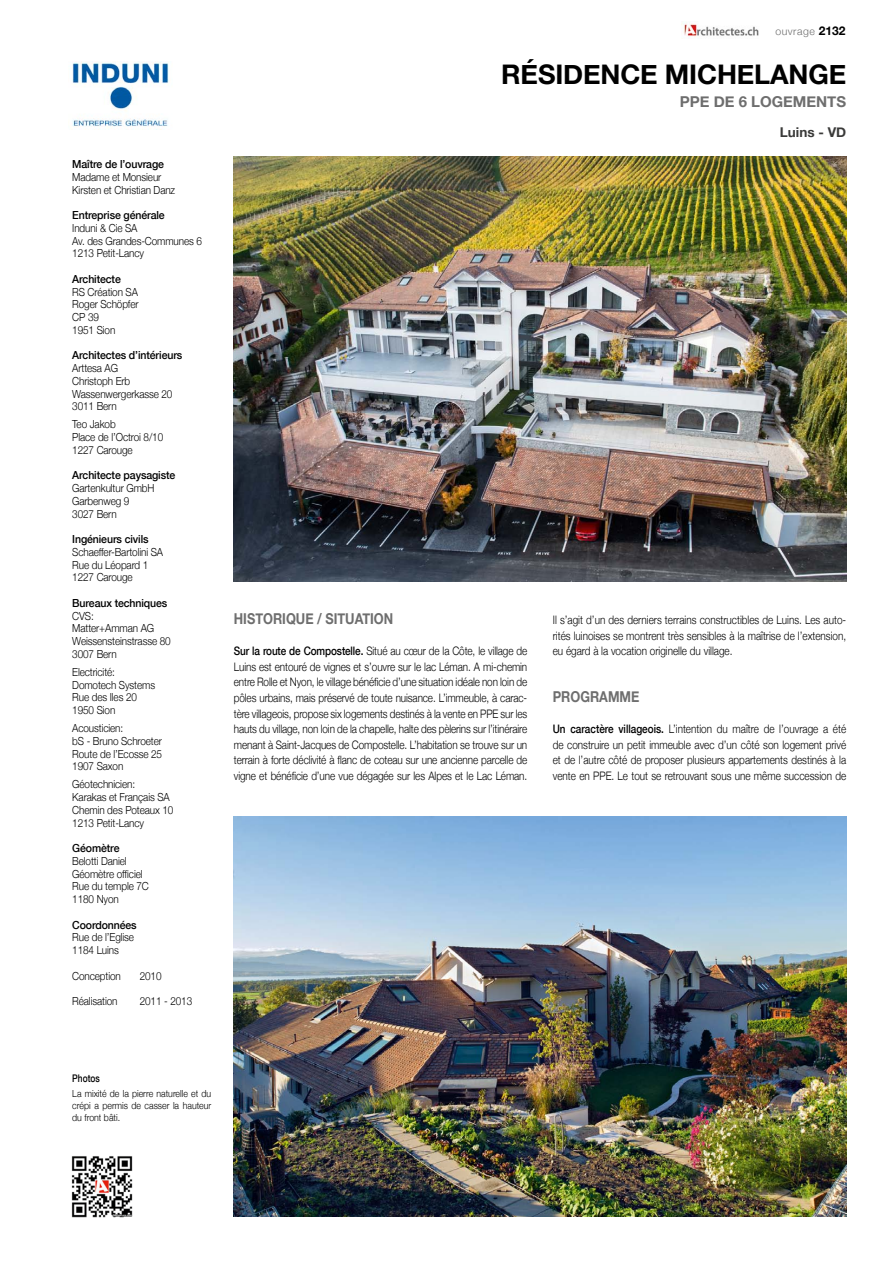
<style>
.page{position:relative;width:893px;height:1263px;background:#fff}
.page>*{position:absolute;margin:0;border:0;box-sizing:border-box;transform-origin:0 0}
.t1{font:700 27px "Helvetica Neue";letter-spacing:-.005em;color:#000}
.t2{font:700 15px "Helvetica Neue";color:#6e6e6e;scale:.85 1}
.t3{font:700 15px "Helvetica Neue";color:#6e6e6e}
.t4{font:700 13.5px "Helvetica Neue";color:#3a3a39}
.t5{font:300 11.7px/15.6px "Helvetica Neue";color:#000;text-align:justify;scale:.85 1}
.t6{font:300 11.1px/12.8px "Helvetica Neue";letter-spacing:-.01em;color:#000;scale:.89 1}
.t7{font:500 11.1px "Helvetica Neue";letter-spacing:-.01em;color:#000;scale:.95 1}
.t8{font:300 10.5px "Helvetica Neue";letter-spacing:.05em;color:#6e6e6e}
.t9{font:500 10.5px "Helvetica Neue";color:#000;scale:.8 1}
.t10{font:300 9.75px/12px "Helvetica Neue";color:#000;text-align:justify;scale:.9 1}
.s1{font-weight:700;font-size:12px;color:#000}
.s2{font-weight:500}
</style>
<div class="page">
<img style="left:234px;top:157px;width:612px;height:425px">
<img style="left:71px;top:1156px;width:62px;height:62px">
<img style="left:681px;top:23px;width:78px;height:16px">
<img style="left:234px;top:816px;width:612px;height:400px">
<img style="left:72px;top:61px;width:97px;height:68px">
<p class="t7" style="left:72px;top:155px;width:98px">Maître de l’ouvrage</p>
<p class="t6" style="left:72px;top:170px;width:117px">Madame et Monsieur<br>Kirsten et Christian Danz</p>
<p class="t7" style="left:72px;top:206px;width:99px">Entreprise générale</p>
<p class="t6" style="left:72px;top:221px;width:147px">Induni &amp; Cie SA<br>Av. des Grandes-Communes 6<br>1213 Petit-Lancy</p>
<p class="t7" style="left:72px;top:270px;width:53px">Architecte</p>
<p class="t6" style="left:72px;top:285px;width:76px">RS Création SA<br>Roger Schöpfer<br>CP 39<br>1951 Sion</p>
<p class="t7" style="left:72px;top:346px;width:117px">Architectes d’intérieurs</p>
<p class="t6" style="left:72px;top:361px;width:114px">Arttesa AG<br>Christoph Erb<br>Wassenwergerkasse 20<br>3011 Bern</p>
<p class="t6" style="left:72px;top:417px;width:104px">Teo Jakob<br>Place de l’Octroi 8/10<br>1227 Carouge</p>
<p class="t7" style="left:72px;top:466px;width:110px">Architecte paysagiste</p>
<p class="t6" style="left:72px;top:481px;width:94px">Gartenkultur GmbH<br>Garbenweg 9<br>3027 Bern</p>
<p class="t7" style="left:72px;top:530px;width:82px">Ingénieurs civils</p>
<p class="t6" style="left:72px;top:545px;width:104px">Schaeffer-Bartolini SA<br>Rue du Léopard 1<br>1227 Carouge</p>
<p class="t7" style="left:72px;top:594px;width:102px">Bureaux techniques</p>
<p class="t6" style="left:72px;top:609px;width:112px">CVS:<br>Matter+Amman AG<br>Weissensteinstrasse 80<br>3007 Bern</p>
<p class="t6" style="left:72px;top:665px;width:95px">Electricité:<br>Domotech Systems<br>Rue des Iles 20<br>1950 Sion</p>
<p class="t6" style="left:72px;top:721px;width:102px">Acousticien:<br>bS - Bruno Schroeter<br>Route de l’Ecosse 25<br>1907 Saxon</p>
<p class="t6" style="left:72px;top:777px;width:115px">Géotechnicien:<br>Karakas et Français SA<br>Chemin des Poteaux 10<br>1213 Petit-Lancy</p>
<p class="t7" style="left:72px;top:839px;width:51px">Géomètre</p>
<p class="t6" style="left:72px;top:854px;width:88px">Belotti Daniel<br>Géomètre officiel<br>Rue du temple 7C<br>1180 Nyon</p>
<p class="t7" style="left:72px;top:916px;width:69px">Coordonnées</p>
<p class="t6" style="left:72px;top:930px;width:71px">Rue de l’Eglise<br>1184 Luins</p>
<p class="t6" style="left:72px;top:969px;width:56px">Conception</p>
<p class="t6" style="left:140px;top:969px;width:26px">2010</p>
<p class="t6" style="left:72px;top:994px;width:52px">Réalisation</p>
<p class="t6" style="left:140px;top:994px;width:60px">2011 - 2013</p>
<p class="t8" style="left:775px;top:23px;width:72px">ouvrage <span class="s1">2132</span></p>
<h1 class="t1" style="left:501px;top:53px;width:346px">RÉSIDENCE MICHELANGE</h1>
<p class="t3" style="left:680px;top:89px;width:168px">PPE DE 6 LOGEMENTS</p>
<p class="t4" style="left:780px;top:121px;width:68px">Luins - VD</p>
<p class="t2" style="left:234px;top:607px;width:189px">HISTORIQUE / SITUATION</p>
<p class="t5" style="left:234px;top:643px;width:347px"><span class="s2">Sur la route de Compostelle.</span> Situé au cœur de la Côte, le village de Luins est entouré de vignes et s’ouvre sur le lac Léman. A mi-chemin entre Rolle et Nyon, le village bénéficie d’une situation idéale non loin de pôles urbains, mais préservé de toute nuisance. L’immeuble, à carac&shy;tère villageois, propose six logements destinés à la vente en PPE sur les hauts du village, non loin de la chapelle, halte des pèlerins sur l’itinéraire menant à Saint-Jacques de Compostelle. L’habitation se trouve sur un terrain à forte déclivité à flanc de coteau sur une ancienne parcelle de vigne et bénéficie d’une vue dégagée sur les Alpes et le Lac Léman.</p>
<p class="t5" style="left:553px;top:611px;width:347px">Il s’agit d’un des derniers terrains constructibles de Luins. Les auto&shy;rités luinoises se montrent très sensibles à la maîtrise de l’extension, eu égard à la vocation originelle du village.</p>
<p class="t2" style="left:553px;top:685px;width:103px">PROGRAMME</p>
<p class="t5" style="left:553px;top:721px;width:347px"><span class="s2">Un caractère villageois.</span> L’intention du maître de l’ouvrage a été de construire un petit immeuble avec d’un côté son logement privé et de l’autre côté de proposer plusieurs appartements destinés à la vente en PPE. Le tout se retrouvant sous une même succession de</p>
<p class="t9" style="left:72px;top:1070px;width:36px">Photos</p>
<p class="t10" style="left:72px;top:1087px;width:156px">La mixité de la pierre naturelle et du crépi a permis de casser la hauteur du front bâti.</p>
</div>
